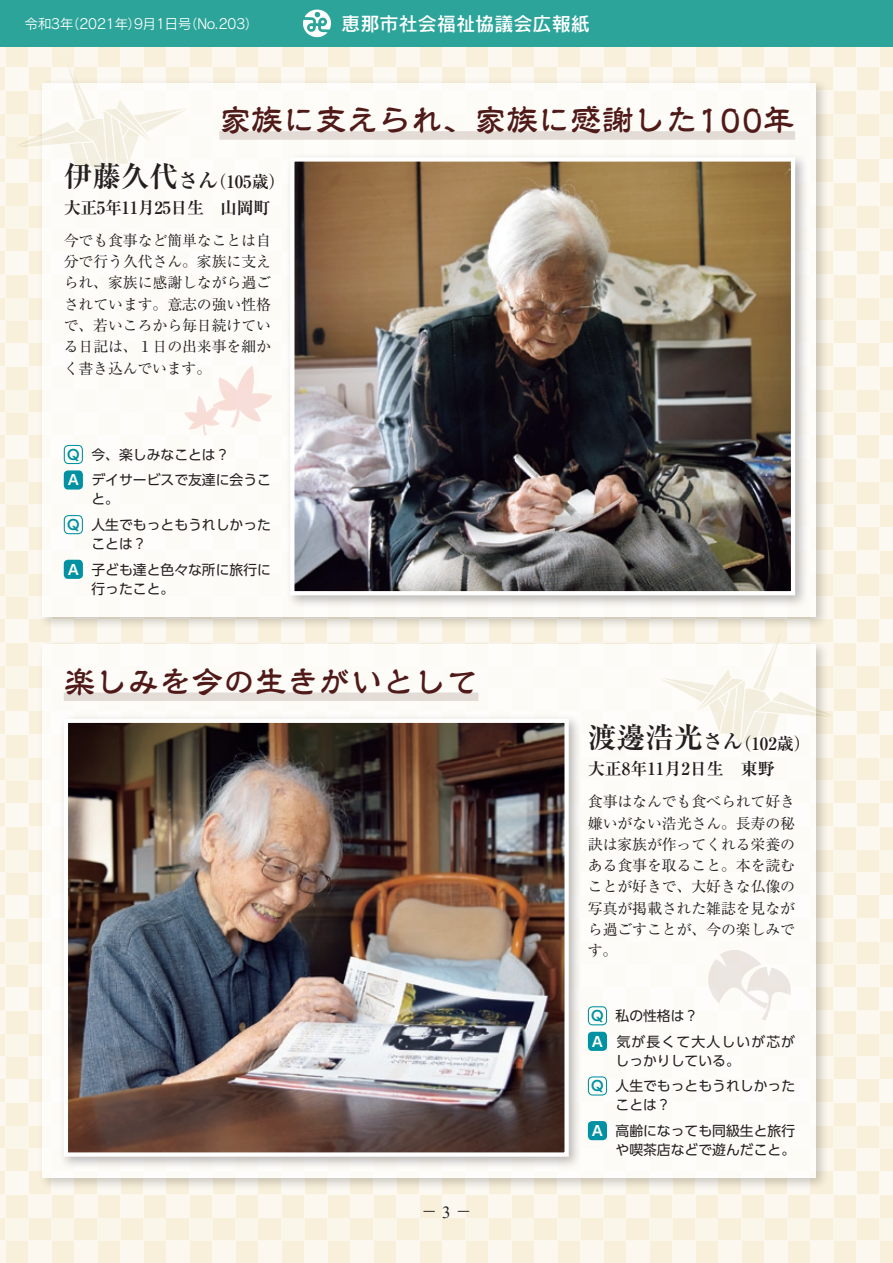
<style>
.page{position:relative;width:893px;height:1263px;background:#fff}
.page>*{position:absolute;margin:0;border:0;box-sizing:border-box;transform-origin:0 0}
.t1{font:500 31.95px "Reisho 101 Std";color:#501a19}
.t2{font:19.2px "Rodin Pro N DB";color:#fff}
.t3{font:700 16.95px/25.5px "Ryumin Pr 6 N";letter-spacing:-.025em;color:#231f20}
.t4{font:700 16.95px/25.5px "Ryumin Pr 6 N";letter-spacing:-.005em;color:#231f20}
.t5{font:300 16.95px "UD Shin Go Pr 6 N";color:#231f20}
.t6{font:14.85px/21.3px "Ryumin Pr 6 N";letter-spacing:-.005em;color:#231f20;text-align:justify}
.t7{font:13.8px/25.5px "UD Shin Go Pr 6 N";color:#231f20}
.t8{font:13.8px "Rodin Pro N M";letter-spacing:-.05em;color:#fff}
.t9{font:13.8px/25.5px "UD Shin Go Pr 6 N";letter-spacing:.085em;color:#231f20}
.t10{font:700 13.8px "UD Shin Go Pr 6 N De";color:#0091a2}
.t11{font:700 13.8px "UD Shin Go Pr 6 N De";color:#fff}
.s1{font-size:28.65px}
.s2{font-size:20.1px}
.s3{font-family:"Times New Roman";font-weight:400}
</style>
<div class="page">
<div style="left:0;top:0;width:893px;height:1263px;background:linear-gradient(to right,#faf4e5,#faf4e5)"></div>
<div style="left:37px;top:78px;width:792px;height:552px;background:#231f20;opacity:.3"></div>
<div style="left:43px;top:83px;width:773px;height:534px;background:#fff"></div>
<div style="left:37px;top:639px;width:792px;height:552px;background:#231f20;opacity:.3"></div>
<div style="left:43px;top:644px;width:773px;height:534px;background:#fff"></div>
<svg style="left:651px;top:590px;width:194px;height:163px"></svg>
<svg style="left:0;top:47px;width:204px;height:136px"></svg>
<div style="left:285px;top:152px;width:523px;height:456px;background:#231f20;opacity:.3"></div>
<img style="left:295px;top:162px;width:495px;height:428px">
<div style="left:290px;top:157px;width:505px;height:438px;border:4px solid #fff"></div>
<div style="left:59px;top:713px;width:522px;height:456px;background:#231f20;opacity:.3"></div>
<img style="left:69px;top:724px;width:495px;height:428px">
<div style="left:64px;top:719px;width:505px;height:438px;border:4px solid #fff"></div>
<div style="left:219px;top:131px;width:576px;height:9px;background:#e3dbd6"></div>
<div style="left:64px;top:692px;width:414px;height:9px;background:#e3dbd6"></div>
<div style="left:588px;top:1006px;width:19px;height:19px;border:1px solid #0091a2;border-radius:4px"></div>
<div style="left:588px;top:1032px;width:19px;height:19px;background:#0091a2;border-radius:4px"></div>
<div style="left:588px;top:1076px;width:19px;height:19px;border:1px solid #0091a2;border-radius:4px"></div>
<div style="left:588px;top:1121px;width:19px;height:19px;background:#0091a2;border-radius:4px"></div>
<div style="left:64px;top:445px;width:19px;height:19px;border:1px solid #0091a2;border-radius:4px"></div>
<div style="left:64px;top:470px;width:19px;height:20px;background:#0091a2;border-radius:4px"></div>
<div style="left:64px;top:515px;width:19px;height:19px;border:1px solid #0091a2;border-radius:4px"></div>
<div style="left:64px;top:560px;width:19px;height:19px;background:#0091a2;border-radius:4px"></div>
<svg style="left:708px;top:949px;width:83px;height:72px"></svg>
<svg style="left:184px;top:365px;width:88px;height:70px"></svg>
<div style="left:0;top:0;width:893px;height:47px;background:#2ca49a"></div>
<svg style="left:303px;top:10px;width:28px;height:27px"></svg>
<p class="t8" style="left:25px;top:15px;width:236px">令和3年（2021年）9月1日号（No.203）</p>
<p class="t2" style="left:341px;top:11px;width:250px">恵那市社会福祉協議会広報紙</p>
<h1 class="t1" style="left:219px;top:96px;width:577px">家族に支えられ、家族に感謝した100年</h1>
<p class="t3" style="left:64px;top:168px;width:223px"><span class="s1">伊藤久代</span><span class="s2">さん</span>（105歳）大正5年11月25日生　山岡町</p>
<p class="t6" style="left:64px;top:229px;width:209px">今でも食事など簡単なことは自分で行う久代さん。家族に支えられ、家族に感謝しながら過ごされています。意志の強い性格で、若いころから毎日続けている日記は、１日の出来事を細かく書き込んでいます。</p>
<p class="t7" style="left:64px;top:441px;width:209px">　　今、楽しみなことは？<br>　　デイサービスで友達に会うこ</p>
<p class="t7" style="left:64px;top:486px;width:209px;text-indent:28px">と。<br>　　人生でもっともうれしかった</p>
<p class="t7" style="left:64px;top:531px;width:209px;text-indent:28px">ことは？<br>　　子ども達と色々な所に旅行に</p>
<p class="t7" style="left:91px;top:575px;width:84px">行ったこと。</p>
<p class="t10" style="left:66px;top:443px;width:15px">Ｑ</p>
<p class="t11" style="left:66px;top:469px;width:15px">Ａ</p>
<p class="t10" style="left:66px;top:513px;width:15px">Ｑ</p>
<p class="t11" style="left:66px;top:558px;width:15px">Ａ</p>
<h1 class="t1" style="left:64px;top:657px;width:416px">楽しみを今の生きがいとして</h1>
<p class="t5" style="left:421px;top:1198px;width:53px">－ <span class="s3">3</span> －</p>
<p class="t4" style="left:588px;top:730px;width:225px"><span class="s1">渡邊浩光</span><span class="s2">さん</span>（102歳）大正8年11月2日生　東野</p>
<p class="t6" style="left:588px;top:790px;width:209px">食事はなんでも食べられて好き嫌いがない浩光さん。長寿の秘訣は家族が作ってくれる栄養のある食事を取ること。本を読むことが好きで、大好きな仏像の写真が掲載された雑誌を見ながら過ごすことが、今の楽しみです。</p>
<p class="t9" style="left:588px;top:1003px;width:209px">　　私の性格は？<br>　　気が長くて大人しいが芯が</p>
<p class="t7" style="left:588px;top:1047px;width:209px;text-indent:28px">しっかりしている。<br>　　人生でもっともうれしかった</p>
<p class="t7" style="left:588px;top:1092px;width:209px;text-indent:28px">ことは？<br>　　高齢になっても同級生と旅行</p>
<p class="t7" style="left:615px;top:1136px;width:181px">や喫茶店などで遊んだこと。</p>
<p class="t10" style="left:590px;top:1004px;width:15px">Ｑ</p>
<p class="t11" style="left:590px;top:1030px;width:15px">Ａ</p>
<p class="t10" style="left:590px;top:1075px;width:15px">Ｑ</p>
<p class="t11" style="left:590px;top:1119px;width:15px">Ａ</p>
</div>
